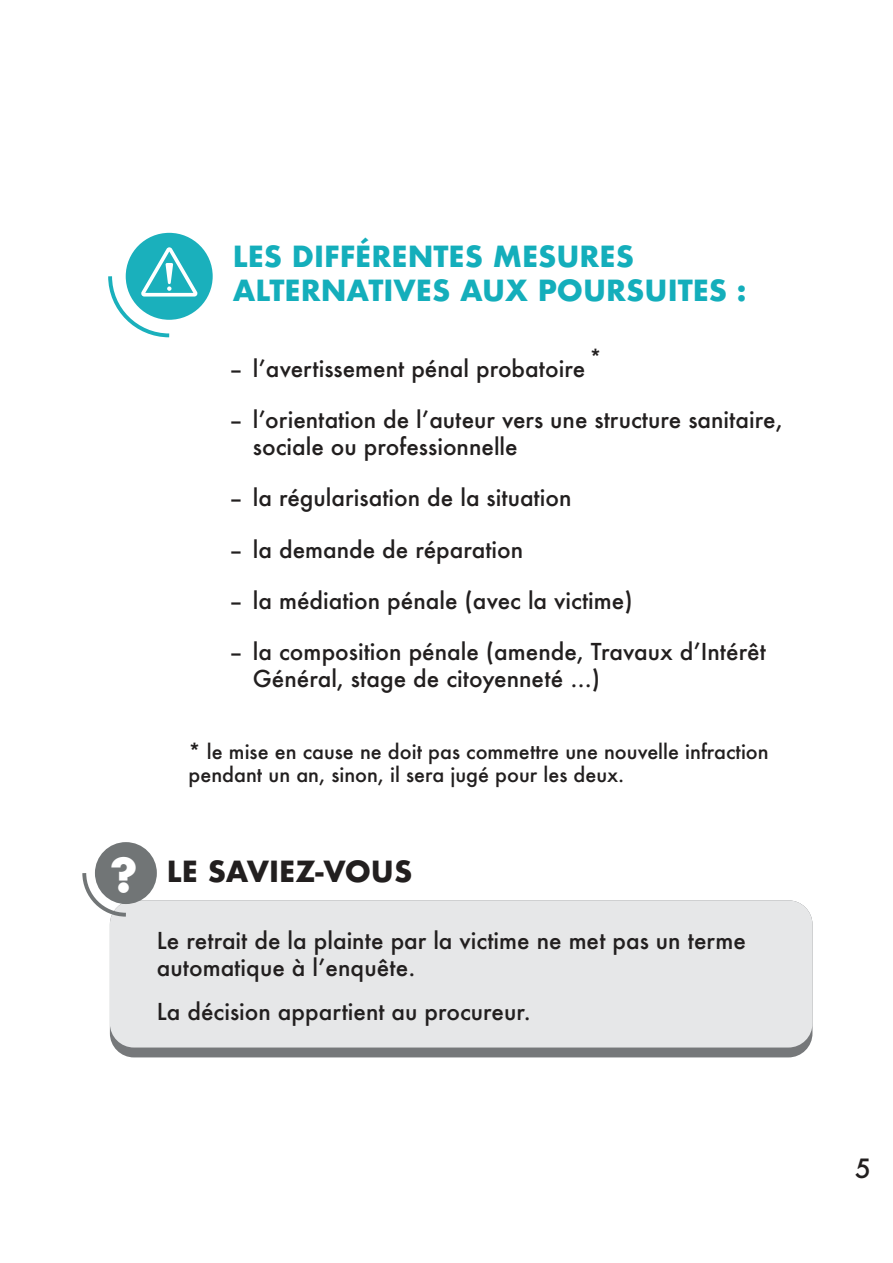
<style>
.page{position:relative;width:893px;height:1263px;background:#fff}
.page>*{position:absolute;margin:0;border:0;box-sizing:border-box;transform-origin:0 0}
.t1{font:700 45.3px "Futura";color:#fff}
.t2{font:700 28.35px/34px "Futura";color:#14aebb}
.t3{font:700 28.35px "Futura";color:#221f1f}
.t4{font:500 25.8px "Futura";color:#221f1f}
.t5{font:500 22.65px/27.2px "Futura";color:#221f1f}
.t6{font:500 19.8px/23.9px "Futura";color:#221f1f}
</style>
<div class="page">
<div style="left:110px;top:900px;width:702px;height:157px;background:#76787a;border-radius:24px"></div>
<div style="left:110px;top:900px;width:702px;height:147px;background:#e6e7e8;border-radius:24px"></div>
<div style="left:95px;top:842px;width:62px;height:62px;background:#717576;border-radius:50%"></div>
<svg style="left:82px;top:869px;width:48px;height:49px"></svg>
<div style="left:126px;top:233px;width:87px;height:87px;background:#1ab0bc;border-radius:50%"></div>
<svg style="left:108px;top:247px;width:90px;height:91px"></svg>
<p class="t2" style="left:233px;top:239px;width:515px">LES DIFF…RENTES MESURES<br>ALTERNATIVES AUX POURSUITES :</p>
<p class="t6" style="left:589px;top:346px;width:14px">*</p>
<p class="t5" style="left:229px;top:355px;width:358px">ñ lʼavertissement pénal probatoire</p>
<p class="t5" style="left:253px;top:406px;width:531px;text-indent:-24px">ñ lʼorientation de lʼauteur vers une structure sanitaire, sociale ou professionnelle</p>
<p class="t5" style="left:229px;top:485px;width:344px">ñ la régularisation de la situation</p>
<p class="t5" style="left:229px;top:536px;width:296px">ñ la demande de réparation</p>
<p class="t5" style="left:229px;top:587px;width:405px">ñ la médiation pénale (avec la victime)</p>
<p class="t5" style="left:253px;top:639px;width:515px;text-indent:-24px">ñ la composition pénale (amende, Travaux dʼIntérêt<br>Général, stage de citoyenneté …)</p>
<p class="t6" style="left:189px;top:739px;width:582px">* le mise en cause ne doit pas commettre une nouvelle infraction pendant un an, sinon, il sera jugé pour les deux.</p>
<h1 class="t1" style="left:110px;top:845px;width:30px">?</h1>
<p class="t3" style="left:167px;top:852px;width:247px">LE SAVIEZ-VOUS</p>
<p class="t5" style="left:157px;top:927px;width:590px">Le retrait de la plainte par la victime ne met pas un terme automatique à lʼenquête.</p>
<p class="t5" style="left:157px;top:997px;width:375px">La décision appartient au procureur.</p>
<p class="t4" style="left:855px;top:1154px;width:17px">5</p>
</div>
